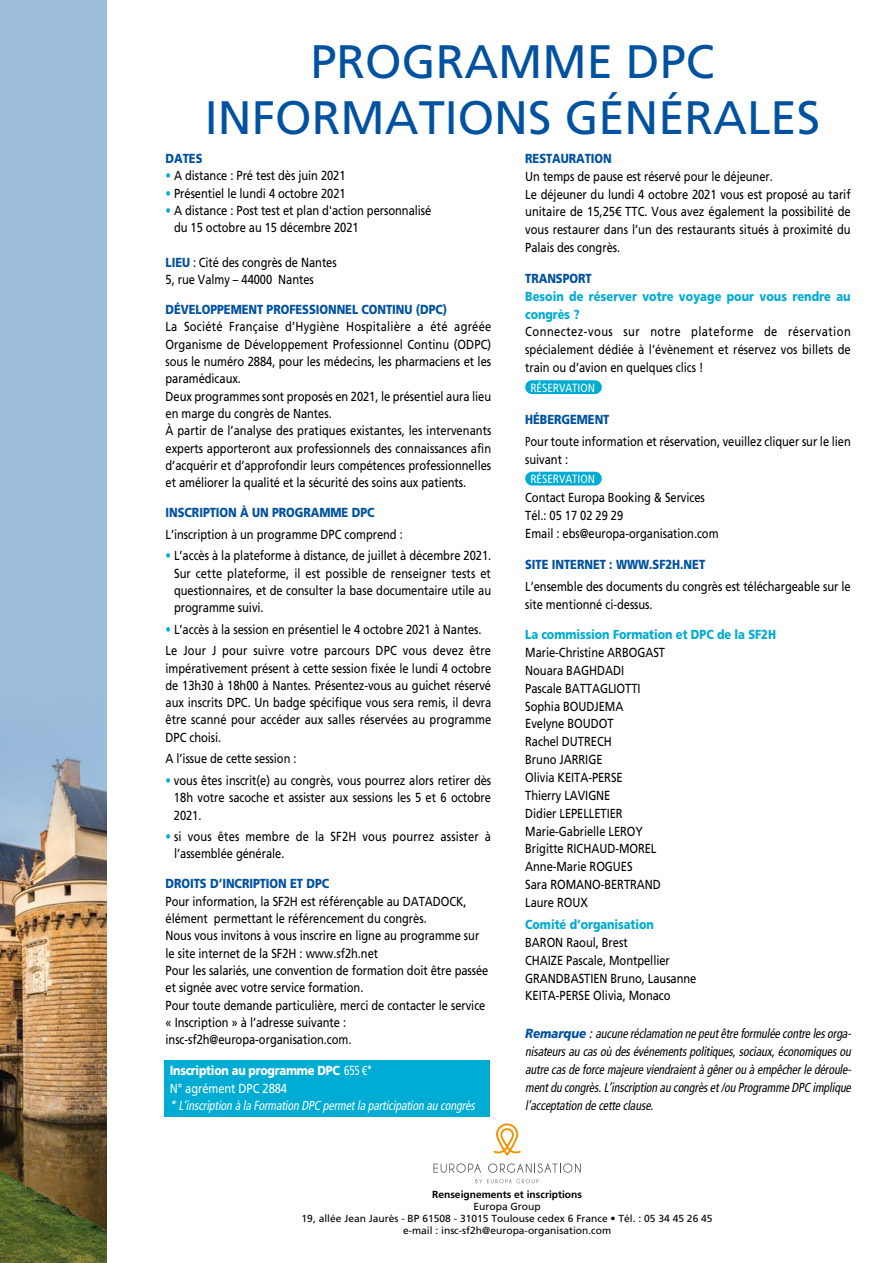
<style>
.page{position:relative;width:893px;height:1263px;background:#fff}
.page>*{position:absolute;margin:0;border:0;box-sizing:border-box;transform-origin:0 0}
.t1{font:46.95px/56.2px "Frutiger LT Std";color:#0052a1;text-align:center}
.t2{font:13.2px/17.2px "Frutiger LT Std";letter-spacing:-.005em;color:#000;scale:.85 1}
.t3{font:italic condensed 13.2px/17.9px "Frutiger LT Std";color:#000;text-align:justify;scale:.9 1}
.t4{font:900 13.2px "Frutiger LT Std";letter-spacing:-.005em;color:#0052a1;scale:.85 1}
.t5{font:900 13.2px/17.9px "Frutiger LT Std";letter-spacing:-.005em;color:#00acd4;scale:.85 1}
.t6{font:13.2px/17.2px "Frutiger LT Std";letter-spacing:.015em;color:#000;scale:.85 1}
.t7{font:italic condensed 13.2px "Frutiger LT Std";color:#fff;scale:.9 1}
.t8{font:900 13.2px/17.2px "Frutiger LT Std";letter-spacing:-.025em;color:#fff;scale:.85 1}
.t9{font:condensed 11.85px "Frutiger LT Std";color:#fff}
.t10{font:10.2px/12px "Frutiger LT Std";color:#000;text-align:center}
.t11{font:700 10.2px "Frutiger LT Std";color:#000}
.s1{color:#00acd4}
.s2{font-weight:900;color:#0052a1}
.s3{font-weight:400;font-stretch:condensed}
.s4{font-weight:400}
.s5{font-stretch:condensed}
.s6{font-weight:900;font-stretch:normal;color:#0052a1}
.s7{font-stretch:normal}
</style>
<div class="page">
<div style="left:164px;top:1060px;width:326px;height:56px;background:#00acd4"></div>
<div style="left:525px;top:380px;width:77px;height:14px;background:#00acd4;border-radius:7px"></div>
<div style="left:525px;top:472px;width:77px;height:13px;background:#00acd4;border-radius:7px"></div>
<svg style="left:494px;top:1123px;width:27px;height:33px"></svg>
<svg style="left:433px;top:1163px;width:48px;height:10px"></svg>
<svg style="left:488px;top:1163px;width:93px;height:10px"></svg>
<svg style="left:475px;top:1179px;width:64px;height:4px"></svg>
<img style="left:0;top:875px;width:106px;height:388px">
<div style="left:0;top:0;width:106px;height:875px;background:#9dbddb"></div>
<h1 class="t1" style="left:205px;top:34px;width:617px">PROGRAMME DPC<br>INFORMATIONS GÉNÉRALES</h1>
<p class="t4" style="left:166px;top:150px;width:45px">DATES</p>
<p class="t2" style="left:166px;top:167px;width:213px"><span class="s1">•</span> A distance : Pré test dès juin 2021</p>
<p class="t2" style="left:166px;top:184px;width:213px"><span class="s1">•</span> Présentiel le lundi 4 octobre 2021</p>
<p class="t2" style="left:174px;top:202px;width:304px;text-indent:-9px"><span class="s1">•</span> A distance : Post test et plan d'action personnalisé du 15 octobre au 15 décembre 2021</p>
<p class="t2" style="left:166px;top:254px;width:203px"><span class="s2">LIEU</span> : Cité des congrès de Nantes<br>5, rue Valmy – 44000 Nantes</p>
<p class="t4" style="left:166px;top:301px;width:333px">DÉVELOPPEMENT PROFESSIONNEL CONTINU (DPC)</p>
<p class="t2" style="left:166px;top:318px;width:385px">La Société Française d’Hygiène Hospitalière a été agréée Organisme de Développement Professionnel Continu (ODPC) sous le numéro 2884, pour les médecins, les pharmaciens et les paramédicaux.<br>Deux programmes sont proposés en 2021, le présentiel aura lieu en marge du congrès de Nantes.<br>À partir de l’analyse des pratiques existantes, les intervenants experts apporteront aux professionnels des connaissances afin d’acquérir et d’approfondir leurs compétences professionnelles et améliorer la qualité et la sécurité des soins aux patients.</p>
<p class="t4" style="left:166px;top:505px;width:247px">INSCRIPTION À UN PROGRAMME DPC</p>
<p class="t2" style="left:166px;top:526px;width:281px">L’inscription à un programme DPC comprend :</p>
<p class="t2" style="left:174px;top:547px;width:375px;text-align:justify;text-indent:-9px"><span class="s1">•</span> L’accès à la plateforme à distance, de juillet à décembre 2021.<br>Sur cette plateforme, il est possible de renseigner tests et questionnaires, et de consulter la base documentaire utile au programme suivi.</p>
<p class="t2" style="left:166px;top:618px;width:385px;line-height:21.6px"><span class="s1">•</span> L’accès à la session en présentiel le 4 octobre 2021 à Nantes.<br>Le Jour J pour suivre votre parcours DPC vous devez être</p>
<p class="t2" style="left:166px;top:659px;width:385px;text-align:justify">impérativement présent à cette session fixée le lundi 4 octobre de 13h30 à 18h00 à Nantes. Présentez-vous au guichet réservé aux inscrits DPC. Un badge spécifique vous sera remis, il devra être scanné pour accéder aux salles réservées au programme DPC choisi.</p>
<p class="t2" style="left:166px;top:750px;width:156px">A l’issue de cette session :</p>
<p class="t2" style="left:174px;top:772px;width:375px;text-align:justify;text-indent:-8px"><span class="s1">•</span> vous êtes inscrit(e) au congrès, vous pourrez alors retirer dès 18h votre sacoche et assister aux sessions les 5 et 6 octobre 2021.</p>
<p class="t6" style="left:174px;top:828px;width:374px;text-indent:-9px"><span class="s1">•</span> si vous êtes membre de la SF2H vous pourrez assister à l’assemblée générale.</p>
<p class="t4" style="left:166px;top:876px;width:194px">DROITS D’INCRIPTION ET DPC</p>
<p class="t2" style="left:166px;top:892px;width:381px">Pour information, la SF2H est référençable au DATADOCK, élément permettant le référencement du congrès.<br>Nous vous invitons à vous inscrire en ligne au programme sur le site internet de la SF2H : www.sf2h.net<br>Pour les salariés, une convention de formation doit être passée et signée avec votre service formation.<br>Pour toute demande particulière, merci de contacter le service « Inscription » à l’adresse suivante : insc-sf2h@europa-organisation.com.</p>
<p class="t8" style="left:170px;top:1062px;width:240px">Inscription au programme DPC <span class="s3">655 €*<br></span><span class="s4">N° agrément DPC 2884</span></p>
<p class="t7" style="left:170px;top:1098px;width:343px">* L’inscription à la Formation DPC permetla participation au congrès</p>
<p class="t4" style="left:525px;top:150px;width:104px">RESTAURATION</p>
<p class="t2" style="left:525px;top:167px;width:384px;line-height:17.9px">Un temps de pause est réservé pour le déjeuner.<br>Le déjeuner du lundi 4 octobre 2021 vous est proposé au tarif unitaire de 15,25€ TTC. Vous avez également la possibilité de vous restaurer dans l’un des restaurants situés à proximité du Palais des congrès.</p>
<p class="t4" style="left:525px;top:270px;width:80px">TRANSPORT</p>
<p class="t5" style="left:525px;top:287px;width:384px">Besoin de réserver votre voyage pour vous rendre au congrès ?</p>
<p class="t2" style="left:525px;top:323px;width:385px;line-height:17.9px;text-align:justify">Connectez-vous sur notre plateforme de réservation spécialement dédiée à l’évènement et réservez vos billets de train ou d’avion en quelques clics !</p>
<p class="t9" style="left:530px;top:381px;width:66px">RÉSERVATION</p>
<p class="t2" style="left:525px;top:408px;width:385px;line-height:22px"><span class="s2">HÉBERGEMENT<br></span><span class="s5">P</span>our toute information et réservation, veuillez cliquer sur le lien</p>
<p class="t2" style="left:525px;top:450px;width:52px">suivant :</p>
<p class="t9" style="left:530px;top:472px;width:66px">RÉSERVATION</p>
<p class="t2" style="left:525px;top:489px;width:229px;line-height:17.9px">Contact Europa Booking &amp; Services<br>Tél.: 05 17 02 29 29<br>Email : ebs@europa-organisation.com</p>
<p class="t4" style="left:525px;top:556px;width:213px">SITE INTERNET : WWW.SF2H.NET</p>
<p class="t2" style="left:525px;top:577px;width:385px;line-height:17.9px">L’ensemble des documents du congrès est téléchargeable sur le site mentionné ci-dessus.</p>
<p class="t5" style="left:525px;top:626px;width:297px">La commission Formation et DPC de la SF2H</p>
<p class="t2" style="left:525px;top:644px;width:166px;line-height:17.9px">Marie-Christine ARBOGAST<br>Nouara BAGHDADI<br>Pascale BATTAGLIOTTI<br>Sophia BOUDJEMA<br>Evelyne BOUDOT<br>Rachel DUTRECH<br>Bruno JARRIGE<br>Olivia KEITA-PERSE<br>Thierry LAVIGNE<br>Didier LEPELLETIER<br>Marie-Gabrielle LEROY<br>Brigitte RICHAUD-MOREL<br>Anne-Marie ROGUES<br>Sara ROMANO-BERTRAND<br>Laure ROUX</p>
<p class="t5" style="left:525px;top:915px;width:153px">Comité d’organisation</p>
<p class="t2" style="left:525px;top:933px;width:203px;line-height:17.9px">BARON Raoul, Brest<br>CHAIZE Pascale, Montpellier<br>GRANDBASTIEN Bruno, Lausanne<br>KEITA-PERSE Olivia, Monaco</p>
<p class="t3" style="left:525px;top:1025px;width:366px"><span class="s6">R e m a rq u e</span> <span class="s7">:</span> aucune réclamation ne peutêtre formulée contre lesorga&shy;nisateursau casoù desévénementspolitiques,sociaux,économiquesou autre casde force majeure viendraientà gênerou à empêcherle déroule&shy;mentdu congrès.L’inscription au congrèset/ou Programme DPC implique l’acceptation de cette clause.</p>
<p class="t11" style="left:432px;top:1188px;width:151px">Renseignements et inscriptions</p>
<p class="t10" style="left:302px;top:1200px;width:412px">Europa Group<br>19, allée Jean Jaurès - BP 61508 - 31015 Toulouse cedex 6 France • Tél. : 05 34 45 26 45 e-mail : insc-sf2h@europa-organisation.com</p>
</div>
